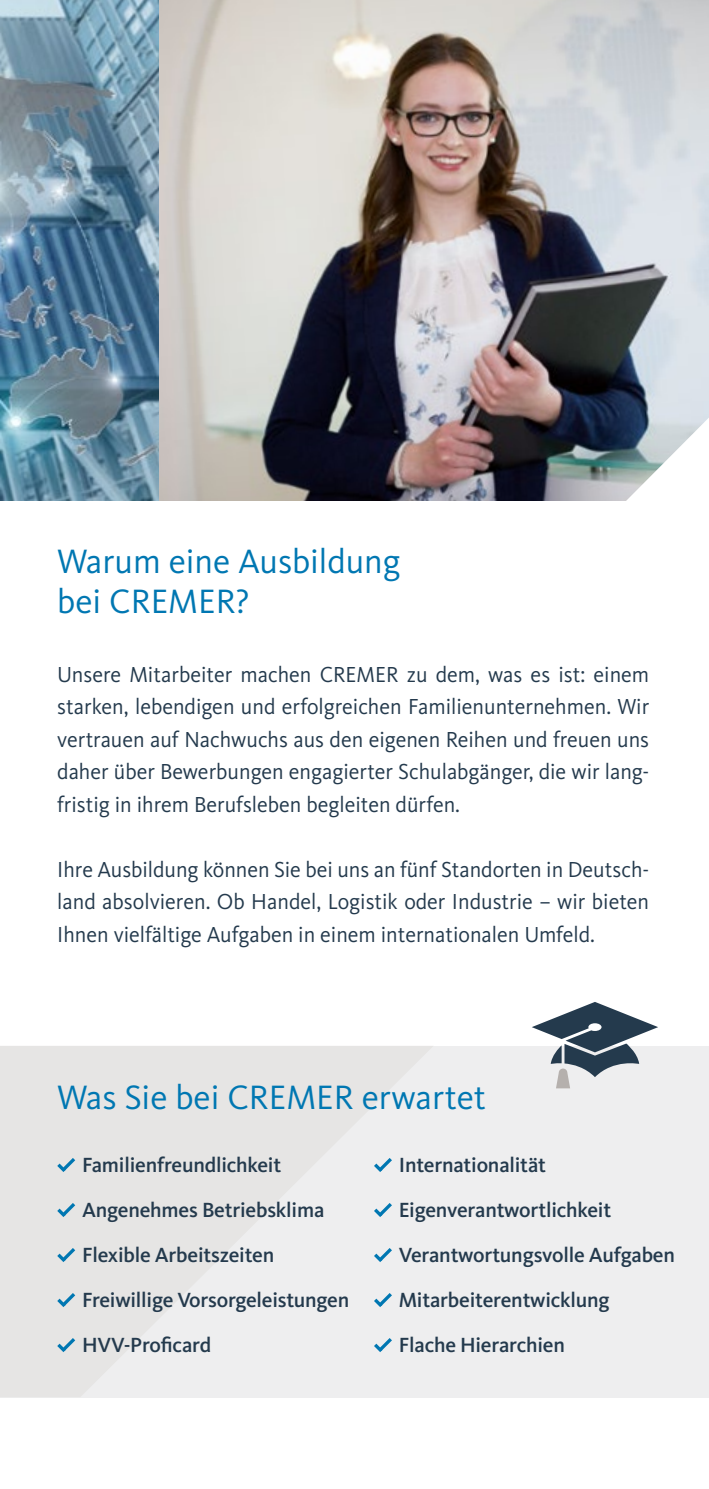
<style>
.page{position:relative;width:709px;height:1489px;background:#fff}
.page>*{position:absolute;margin:0;border:0;box-sizing:border-box;transform-origin:0 0}
.t1{font:35px/40px "Kievit OT";color:#0077b2}
.t2{font:22.5px/32.5px "Kievit OT";color:#243a4d;text-align:justify}
.t3{font:500 21.25px/45px "Kievit OT";letter-spacing:-.01em;color:#243a4d}
</style>
<div class="page">
<img style="left:0;top:0;width:159px;height:501px">
<img style="left:159px;top:0;width:550px;height:501px">
<div style="left:0;top:1045px;width:709px;height:351px;background:#eeeeef"></div>
<svg style="left:0;top:1045px;width:433px;height:351px;fill:#e6e5e4"></svg>
<svg style="left:57px;top:1157px;width:18px;height:14px"></svg>
<svg style="left:57px;top:1202px;width:18px;height:14px"></svg>
<svg style="left:57px;top:1247px;width:18px;height:14px"></svg>
<svg style="left:57px;top:1292px;width:18px;height:14px"></svg>
<svg style="left:57px;top:1337px;width:18px;height:14px"></svg>
<svg style="left:374px;top:1157px;width:18px;height:14px"></svg>
<svg style="left:374px;top:1202px;width:18px;height:14px"></svg>
<svg style="left:374px;top:1247px;width:18px;height:14px"></svg>
<svg style="left:374px;top:1292px;width:18px;height:14px"></svg>
<svg style="left:374px;top:1337px;width:18px;height:14px"></svg>
<svg style="left:506px;top:417px;width:203px;height:84px"></svg>
<svg style="left:531px;top:1002px;width:127px;height:86px"></svg>
<h1 class="t1" style="left:57px;top:541px;width:345px">Warum eine Ausbildung bei CREMER?</h1>
<p class="t2" style="left:57px;top:658px;width:593px">Unsere Mitarbeiter machen CREMER zu dem, was es ist: einem starken, lebendigen und erfolgreichen Familienunternehmen. Wir vertrauen auf Nachwuchs aus den eigenen Reihen und freuen uns daher über Bewerbungen engagierter Schulabgänger, die wir lang&shy;fristig in ihrem Berufsleben begleiten dürfen.</p>
<p class="t2" style="left:57px;top:853px;width:593px">Ihre Ausbildung können Sie bei uns an fünf Standorten in Deutsch&shy;land absolvieren. Ob Handel, Logistik oder Industrie – wir bieten Ihnen vielfältige Aufgaben in einem internationalen Umfeld.</p>
<h1 class="t1" style="left:57px;top:1078px;width:430px">Was Sie bei CREMER erwartet</h1>
<p class="t3" style="left:82px;top:1142px;width:269px">Familienfreundlichkeit<br>Angenehmes Betriebsklima<br>Flexible Arbeitszeiten<br>Freiwillige Vorsorgeleistungen<br>HVV-Proficard</p>
<p class="t3" style="left:399px;top:1142px;width:278px">Internationalität<br>Eigenverantwortlichkeit<br>Verantwortungsvolle Aufgaben<br>Mitarbeiterentwicklung<br>Flache Hierarchien</p>
</div>
